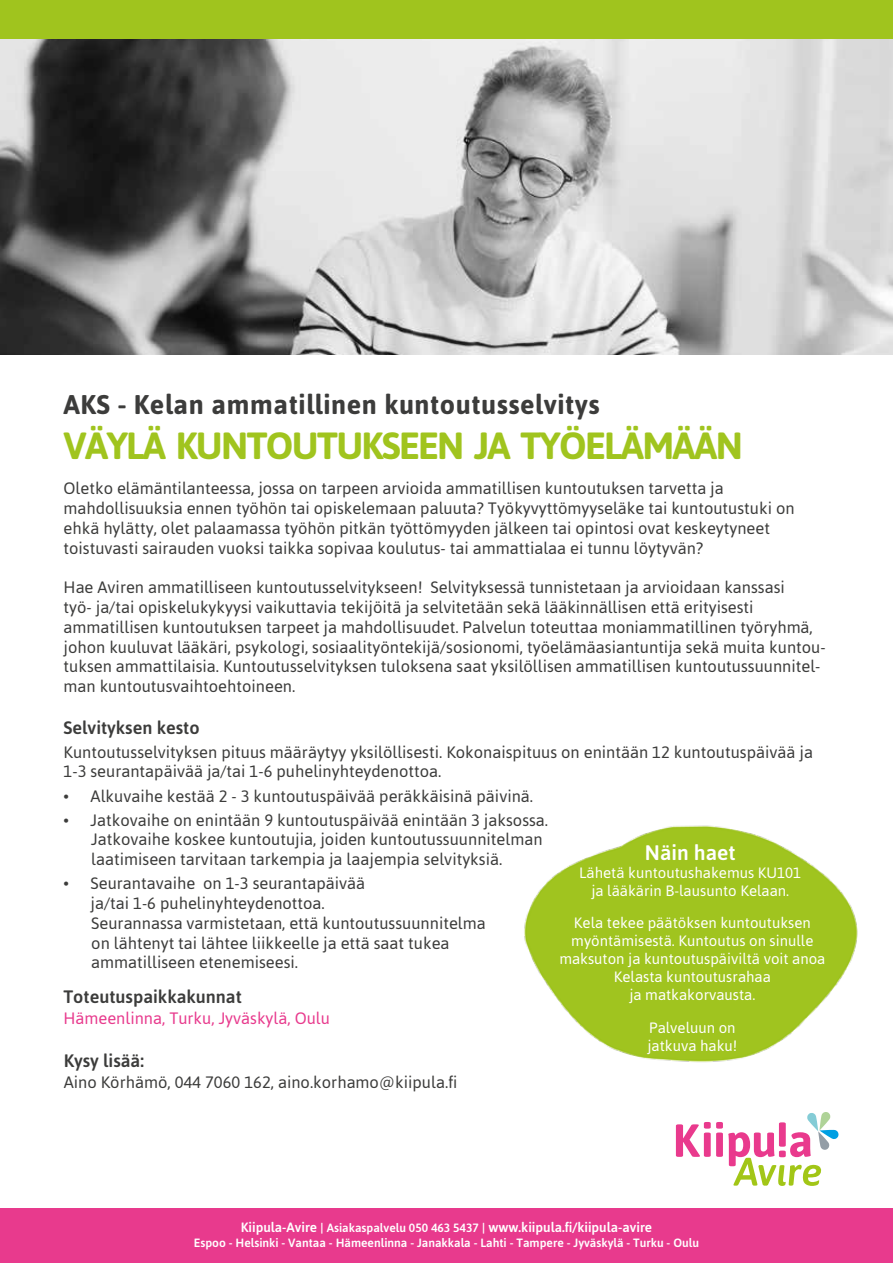
<style>
.page{position:relative;width:893px;height:1263px;background:#fff}
.page>*{position:absolute;margin:0;border:0;box-sizing:border-box;transform-origin:0 0}
.t1{font:700 37.8px "Asap";letter-spacing:-.045em;color:#a0c41e}
.t2{font:700 27px "Asap";letter-spacing:.02em;color:#3c3c3b}
.t3{font:500 21px "Asap";color:#fff}
.t4{font:500 18px "Asap";color:#3c3c3b}
.t5{font:16.5px/19.8px "Asap";color:#3c3c3b}
.t6{font:16.5px "Asap";color:#e83a8d}
.t7{font:15px/18px "Asap";color:#fff;text-align:center}
.t8{font:500 13.5px "Asap";color:#fff}
.t9{font:500 12px "Asap";color:#fff}
.s1{font-size:12px}
</style>
<div class="page">
<img style="left:0;top:38px;width:893px;height:316px">
<svg style="left:676px;top:1112px;width:163px;height:74px"></svg>
<div style="left:0;top:1209px;width:893px;height:54px;background:#e83a8d"></div>
<div style="left:0;top:0;width:893px;height:38px;background:#a0c41e"></div>
<img style="left:524px;top:825px;width:334px;height:238px">
<h2 class="t2" style="left:63px;top:386px;width:538px">AKS - Kelan ammatillinen kuntoutusselvitys</h2>
<h1 class="t1" style="left:63px;top:420px;width:681px">VÄYLÄ KUNTOUTUKSEEN JA TYÖELÄMÄÄN</h1>
<p class="t5" style="left:64px;top:478px;width:732px">Oletko elämäntilanteessa, jossa on tarpeen arvioida ammatillisen kuntoutuksen tarvetta ja mahdollisuuksia ennen työhön tai opiskelemaan paluuta? Työkyvyttömyyseläke tai kuntoutustuki on ehkä hylätty, olet palaamassa työhön pitkän työttömyyden jälkeen tai opintosi ovat keskeytyneet toistuvasti sairauden vuoksi taikka sopivaa koulutus- tai ammattialaa ei tunnu löytyvän?</p>
<p class="t5" style="left:64px;top:577px;width:764px">Hae Aviren ammatilliseen kuntoutusselvitykseen! Selvityksessä tunnistetaan ja arvioidaan kanssasi<br>työ- ja/tai opiskelukykyysi vaikuttavia tekijöitä ja selvitetään sekä lääkinnällisen että erityisesti ammatillisen kuntoutuksen tarpeet ja mahdollisuudet. Palvelun toteuttaa moniammatillinen työryhmä, johon kuuluvat lääkäri, psykologi, sosiaalityöntekijä/sosionomi, työelämäasiantuntija sekä muita kuntou&shy;tuksen ammattilaisia. Kuntoutusselvityksen tuloksena saat yksilöllisen ammatillisen kuntoutussuunnitel&shy;man kuntoutusvaihtoehtoineen.</p>
<p class="t4" style="left:64px;top:715px;width:138px">Selvityksen kesto</p>
<p class="t5" style="left:64px;top:741px;width:751px">Kuntoutusselvityksen pituus määräytyy yksilöllisesti. Kokonaispituus on enintään 12 kuntoutuspäivää ja<br>1-3 seurantapäivää ja/tai 1-6 puhelinyhteydenottoa.</p>
<p class="t5" style="left:64px;top:785px;width:471px">• Alkuvaihe kestää 2 - 3 kuntoutuspäivää peräkkäisinä päivinä.</p>
<p class="t5" style="left:91px;top:809px;width:458px;text-indent:-28px">• Jatkovaihe on enintään 9 kuntoutuspäivää enintään 3 jaksossa.<br>Jatkovaihe koskee kuntoutujia, joiden kuntoutussuunnitelman laatimiseen tarvitaan tarkempia ja laajempia selvityksiä.</p>
<p class="t5" style="left:91px;top:873px;width:397px;text-indent:-27px">• Seurantavaihe on 1-3 seurantapäivää<br>ja/tai 1-6 puhelinyhteydenottoa.<br>Seurannassa varmistetaan, että kuntoutussuunnitelma on lähtenyt tai lähtee liikkeelle ja että saat tukea ammatilliseen etenemiseesi.</p>
<p class="t3" style="left:645px;top:838px;width:92px">Näin haet</p>
<p class="t7" style="left:579px;top:863px;width:223px">Lähetä kuntoutushakemus KU101 ja lääkärin B-lausunto Kelaan.</p>
<p class="t7" style="left:559px;top:913px;width:268px">Kela tekee päätöksen kuntoutuksen myöntämisestä. Kuntoutus on sinulle maksuton ja kuntoutuspäiviltä voit anoa<br>Kelasta kuntoutusrahaa<br>ja matkakorvausta.</p>
<p class="t7" style="left:647px;top:1018px;width:91px;text-align:left">Palveluun on jatkuva haku!</p>
<p class="t4" style="left:63px;top:985px;width:180px">Toteutuspaikkakunnat</p>
<p class="t6" style="left:63px;top:1007px;width:268px">Hämeenlinna, Turku, Jyväskylä, Oulu</p>
<p class="t4" style="left:64px;top:1048px;width:82px">Kysy lisää:</p>
<p class="t5" style="left:64px;top:1071px;width:395px">Aino Körhämö, 044 7060 162, aino.korhamo@kiipula.fi</p>
<p class="t8" style="left:241px;top:1218px;width:413px">Kiipula-Avire <span class="s1">| Asiakaspalvelu 050 463 5437 |</span> www.kiipula.fi/kiipula-avire</p>
<p class="t9" style="left:194px;top:1234px;width:507px">Espoo - Helsinki - Vantaa - Hämeenlinna - Janakkala - Lahti - Tampere - Jyväskylä - Turku - Oulu</p>
</div>
